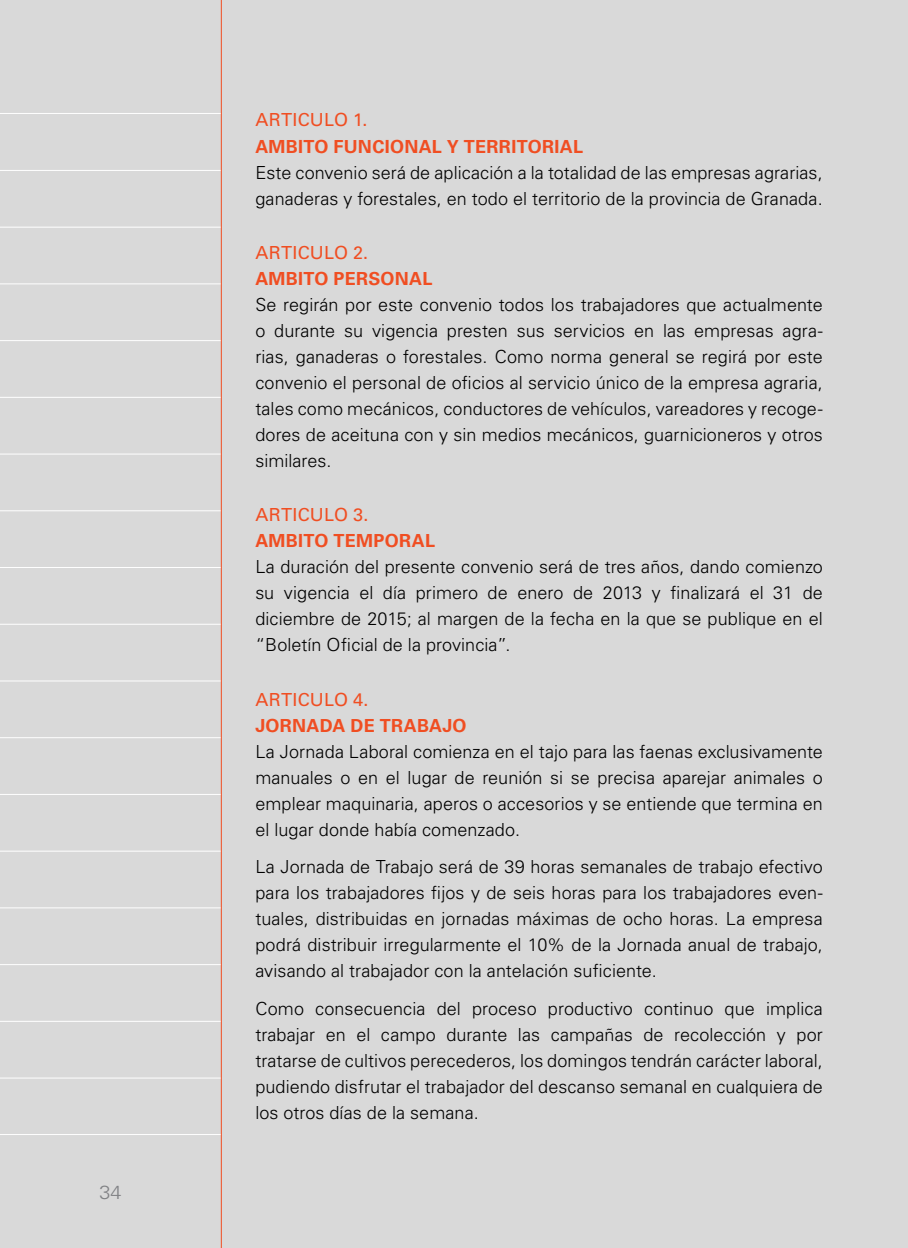
<style>
.page{position:relative;width:908px;height:1248px;background:#fff}
.page>*{position:absolute;margin:0;border:0;box-sizing:border-box;transform-origin:0 0}
.t1{font:300 19px "Univers LT Std";color:#808184;scale:1.05 1}
.t2{font:300 18px/26px "Univers LT Std";letter-spacing:.005em;color:#000;text-align:justify}
.t3{font:700 18px "Univers LT Std";letter-spacing:.015em;color:#f04e22}
.t4{font:18px "Univers LT Std";letter-spacing:.01em;color:#f04e22}
</style>
<div class="page">
<div style="left:0;top:0;width:907px;height:1247px;background:#d9d9d9"></div>
<hr style="left:0;top:113px;width:221px;height:1px;background:#fff">
<hr style="left:0;top:567px;width:221px;height:1px;background:#fff">
<hr style="left:0;top:340px;width:221px;height:1px;background:#fff">
<hr style="left:0;top:794px;width:221px;height:1px;background:#fff">
<hr style="left:0;top:964px;width:221px;height:1px;background:#fff">
<hr style="left:0;top:170px;width:221px;height:1px;background:#fff">
<hr style="left:0;top:624px;width:221px;height:1px;background:#fff">
<hr style="left:0;top:397px;width:221px;height:1px;background:#fff">
<hr style="left:0;top:850px;width:221px;height:1px;background:#fff">
<hr style="left:0;top:1020px;width:221px;height:1px;background:#fff">
<hr style="left:0;top:227px;width:221px;height:1px;background:#fff">
<hr style="left:0;top:680px;width:221px;height:1px;background:#fff">
<hr style="left:0;top:453px;width:221px;height:1px;background:#fff">
<hr style="left:0;top:907px;width:221px;height:1px;background:#fff">
<hr style="left:0;top:1077px;width:221px;height:1px;background:#fff">
<hr style="left:0;top:283px;width:221px;height:1px;background:#fff">
<hr style="left:0;top:737px;width:221px;height:1px;background:#fff">
<hr style="left:0;top:510px;width:221px;height:1px;background:#fff">
<hr style="left:0;top:1134px;width:221px;height:1px;background:#fff">
<hr style="left:221px;top:0;width:1px;height:1247px;background:#f04e22">
<p class="t1" style="left:99px;top:1180px;width:23px">34</p>
<p class="t4" style="left:255px;top:109px;width:12px">ARTI</p>
<p class="t4" style="left:298px;top:109px;width:25px">CULO</p>
<p class="t4" style="left:353px;top:109px;width:16px">1.</p>
<p class="t3" style="left:255px;top:136px;width:329px">AMBITO FUNCIONAL Y TERRITORIAL</p>
<p class="t2" style="left:255px;top:159px;width:568px">Este convenio será de aplicación a la totalidad de las empresas agrarias, ganaderas y forestales, en todo el territorio de la provincia de Granada.</p>
<p class="t4" style="left:255px;top:242px;width:12px">ARTI</p>
<p class="t4" style="left:298px;top:242px;width:25px">CULO</p>
<p class="t4" style="left:353px;top:242px;width:17px">2.</p>
<p class="t3" style="left:255px;top:268px;width:178px">AMBITO PERSONAL</p>
<p class="t2" style="left:255px;top:291px;width:568px">Se regirán por este convenio todos los trabajadores que actualmente o durante su vigencia presten sus servicios en las empresas agra&shy;rias, ganaderas o forestales. Como norma general se regirá por este convenio el personal de oficios al servicio único de la empresa agraria, tales como mecánicos, conductores de vehículos, vareadores y recoge&shy;dores de aceituna con y sin medios mecánicos, guarnicioneros y otros similares.</p>
<p class="t4" style="left:255px;top:504px;width:12px">ARTI</p>
<p class="t4" style="left:298px;top:504px;width:25px">CULO</p>
<p class="t4" style="left:353px;top:504px;width:17px">3.</p>
<p class="t3" style="left:255px;top:530px;width:181px">AMBITO TEMPORAL</p>
<p class="t2" style="left:255px;top:554px;width:568px">La duración del presente convenio será de tres años, dando comienzo su vigencia el día primero de enero de 2013 y finalizará el 31 de diciembre de 2015; al margen de la fecha en la que se publique en el “Boletín Oficial de la provincia”.</p>
<p class="t4" style="left:255px;top:688px;width:12px">ARTI</p>
<p class="t4" style="left:298px;top:688px;width:25px">CULO</p>
<p class="t4" style="left:353px;top:688px;width:17px">4.</p>
<p class="t3" style="left:255px;top:714px;width:213px">JORNADA DE TRABAJO</p>
<p class="t2" style="left:255px;top:738px;width:568px">La Jornada Laboral comienza en el tajo para las faenas exclusivamente manuales o en el lugar de reunión si se precisa aparejar animales o emplear maquinaria, aperos o accesorios y se entiende que termina en el lugar donde había comenzado.</p>
<p class="t2" style="left:255px;top:853px;width:568px">La Jornada de Trabajo será de 39 horas semanales de trabajo efectivo para los trabajadores fijos y de seis horas para los trabajadores even&shy;tuales, distribuidas en jornadas máximas de ocho horas. La empresa podrá distribuir irregularmente el 10% de la Jornada anual de trabajo, avisando al trabajador con la antelación suficiente.</p>
<p class="t2" style="left:255px;top:995px;width:569px">Como consecuencia del proceso productivo continuo que implica trabajar en el campo durante las campañas de recolección y por tratarse de cultivos perecederos, los domingos tendrán carácter laboral, pudiendo disfrutar el trabajador del descanso semanal en cualquiera de los otros días de la semana.</p>
</div>
